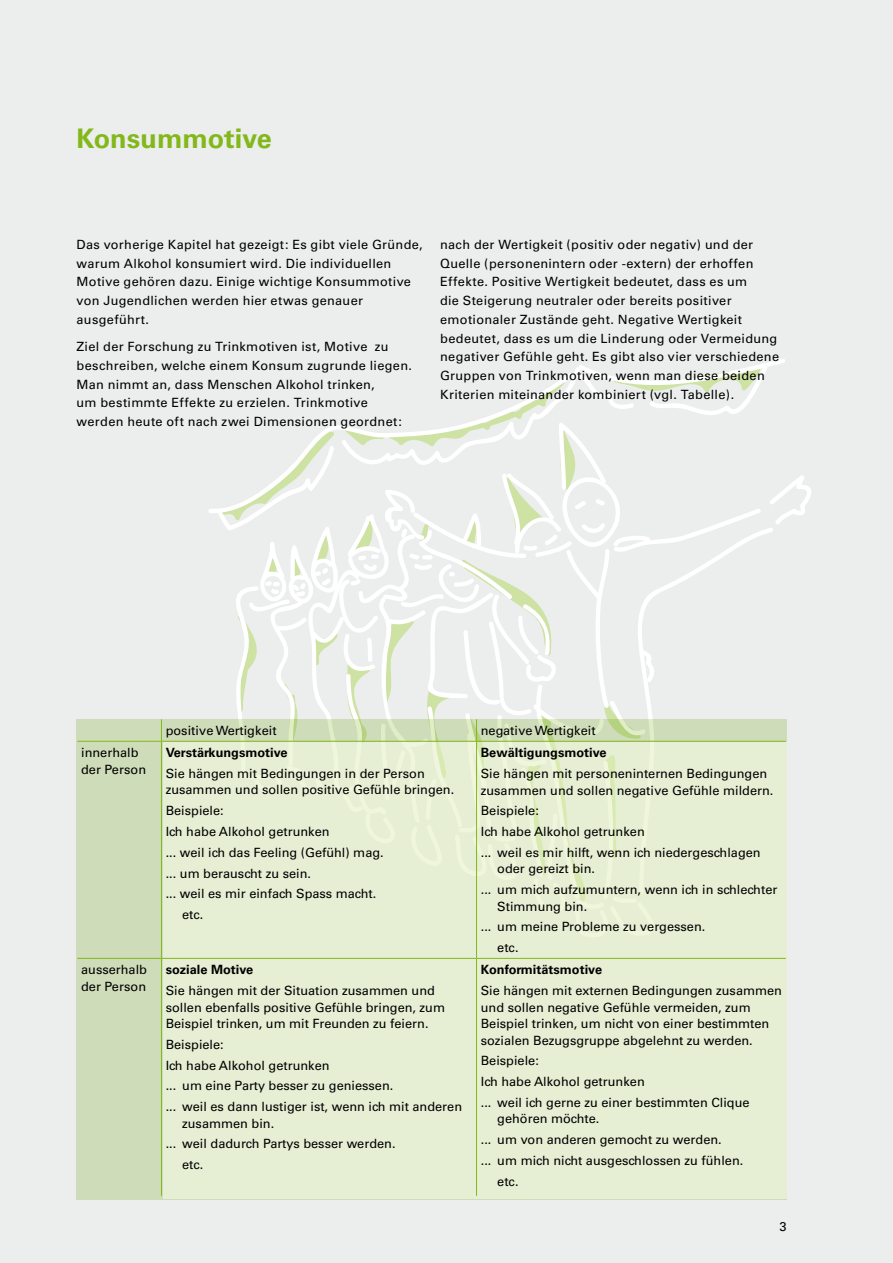
<style>
.page{position:relative;width:893px;height:1263px;background:#eceded}
.page>*{position:absolute;margin:0;border:0;box-sizing:border-box;transform-origin:0 0}
.t1{font:700 27px "Univers";letter-spacing:-.005em;color:#83b81a}
.t2{font:12.75px/16.5px "Univers";color:#000}
.t3{font:12.75px/18.8px "Univers";letter-spacing:.025em;color:#000}
.t4{font:700 12.75px "Univers";color:#000}
</style>
<div class="page">
<div style="left:77px;top:719px;width:710px;height:480px;background:#cfdcb9"></div>
<div style="left:163px;top:742px;width:624px;height:457px;background:#e6efd4"></div>
<svg style="left:161px;top:719px;width:1px;height:22px"></svg>
<svg style="left:217px;top:359px;width:594px;height:543px"></svg>
<hr style="left:77px;top:741px;width:84px;height:1px;background:#83b81a">
<hr style="left:161px;top:741px;width:316px;height:1px;background:#83b81a">
<hr style="left:161px;top:742px;width:1px;height:216px;background:#83b81a">
<hr style="left:477px;top:741px;width:309px;height:1px;background:#83b81a">
<hr style="left:476px;top:742px;width:1px;height:216px;background:#83b81a">
<hr style="left:77px;top:958px;width:84px;height:1px;background:#83b81a">
<hr style="left:161px;top:958px;width:316px;height:1px;background:#83b81a">
<hr style="left:161px;top:959px;width:1px;height:237px;background:#83b81a">
<hr style="left:477px;top:958px;width:309px;height:1px;background:#83b81a">
<hr style="left:476px;top:959px;width:1px;height:237px;background:#83b81a">
<h1 class="t1" style="left:77px;top:122px;width:197px">Konsummotive</h1>
<p class="t3" style="left:77px;top:235px;width:348px">Das vorherige Kapitel hat gezeigt: Es gibt viele Gründe, warum Alkohol konsumiert wird. Die individuellen Motive gehören dazu. Einige wichtige Konsummotive von Jugendlichen werden hier etwas genauer ausgeführt.</p>
<p class="t3" style="left:77px;top:337px;width:337px">Ziel der Forschung zu Trinkmotiven ist, Motive zu beschreiben, welche einem Konsum zugrunde liegen.<br>Man nimmt an, dass Menschen Alkohol trinken,<br>um bestimmte Effekte zu erzielen. Trinkmotive werden heute oft nach zwei Dimensionen geordnet:</p>
<p class="t3" style="left:440px;top:235px;width:340px">nach der Wertigkeit (positiv oder negativ) und der Quelle (personenintern oder -extern) der erhoffen Effekte. Positive Wertigkeit bedeutet, dass es um<br>die Steigerung neutraler oder bereits positiver emotionaler Zustände geht. Negative Wertigkeit bedeutet, dass es um die Linderung oder Vermeidung negativer Gefühle geht. Es gibt also vier verschiedene Gruppen von Trinkmotiven, wenn man diese beiden Kriterien miteinander kombiniert (vgl. Tabelle).</p>
<p class="t2" style="left:166px;top:722px;width:112px">positive Wertigkeit</p>
<p class="t2" style="left:481px;top:722px;width:116px">negative Wertigkeit</p>
<p class="t2" style="left:81px;top:744px;width:67px">innerhalb der Person</p>
<p class="t4" style="left:166px;top:745px;width:124px">Verstärkungsmotive</p>
<p class="t2" style="left:166px;top:765px;width:290px">Sie hängen mit Bedingungen in der Person zusammen und sollen positive Gefühle bringen.</p>
<p class="t2" style="left:166px;top:802px;width:60px">Beispiele:</p>
<p class="t2" style="left:166px;top:823px;width:166px">Ich habe Alkohol getrunken</p>
<p class="t2" style="left:166px;top:844px;width:220px">... weil ich das Feeling (Gefühl) mag.</p>
<p class="t2" style="left:166px;top:865px;width:147px">... um berauscht zu sein.</p>
<p class="t2" style="left:166px;top:885px;width:212px">... weil es mir einfach Spass macht.</p>
<p class="t2" style="left:182px;top:906px;width:23px">etc.</p>
<p class="t2" style="left:81px;top:962px;width:67px">ausserhalb der Person</p>
<p class="t4" style="left:166px;top:962px;width:89px">soziale Motive</p>
<p class="t2" style="left:166px;top:982px;width:281px">Sie hängen mit der Situation zusammen und sollen ebenfalls positive Gefühle bringen, zum<br>Beispiel trinken, um mit Freunden zu feiern.</p>
<p class="t2" style="left:166px;top:1034px;width:298px;line-height:20.7px">Beispiele:<br>Ich habe Alkohol getrunken<br>... um eine Party besser zu geniessen.<br>... weil es dann lustiger ist, wenn ich mit anderen</p>
<p class="t2" style="left:182px;top:1115px;width:94px">zusammen bin.</p>
<p class="t2" style="left:166px;top:1136px;width:231px">... weil dadurch Partys besser werden.</p>
<p class="t2" style="left:182px;top:1156px;width:23px">etc.</p>
<p class="t4" style="left:481px;top:745px;width:127px">Bewältigungsmotive</p>
<p class="t2" style="left:481px;top:765px;width:294px">Sie hängen mit personeninternen Bedingungen zusammen und sollen negative Gefühle mildern.</p>
<p class="t2" style="left:481px;top:800px;width:281px;line-height:20.7px">Beispiele:<br>Ich habe Alkohol getrunken<br>... weil es mir hilft, wenn ich niedergeschlagen</p>
<p class="t2" style="left:481px;top:858px;width:298px;line-height:20.7px;text-indent:16px">oder gereizt bin.<br>... um mich aufzumuntern, wenn ich in schlechter</p>
<p class="t2" style="left:497px;top:898px;width:91px">Stimmung bin.</p>
<p class="t2" style="left:481px;top:918px;width:226px">... um meine Probleme zu vergessen.</p>
<p class="t2" style="left:497px;top:939px;width:23px">etc.</p>
<p class="t4" style="left:481px;top:962px;width:123px">Konformitätsmotive</p>
<p class="t2" style="left:481px;top:982px;width:303px">Sie hängen mit externen Bedingungen zusammen und sollen negative Gefühle vermeiden, zum Beispiel trinken, um nicht von einer bestimmten sozialen Bezugsgruppe abgelehnt zu werden.</p>
<p class="t2" style="left:481px;top:1050px;width:270px;line-height:20.7px">Beispiele:<br>Ich habe Alkohol getrunken<br>... weil ich gerne zu einer bestimmten Clique</p>
<p class="t2" style="left:497px;top:1111px;width:104px">gehören möchte.</p>
<p class="t2" style="left:481px;top:1131px;width:242px">... um von anderen gemocht zu werden.</p>
<p class="t2" style="left:481px;top:1152px;width:264px">... um mich nicht ausgeschlossen zu fühlen.</p>
<p class="t2" style="left:497px;top:1173px;width:23px">etc.</p>
<p class="t2" style="left:780px;top:1218px;width:9px">3</p>
</div>
